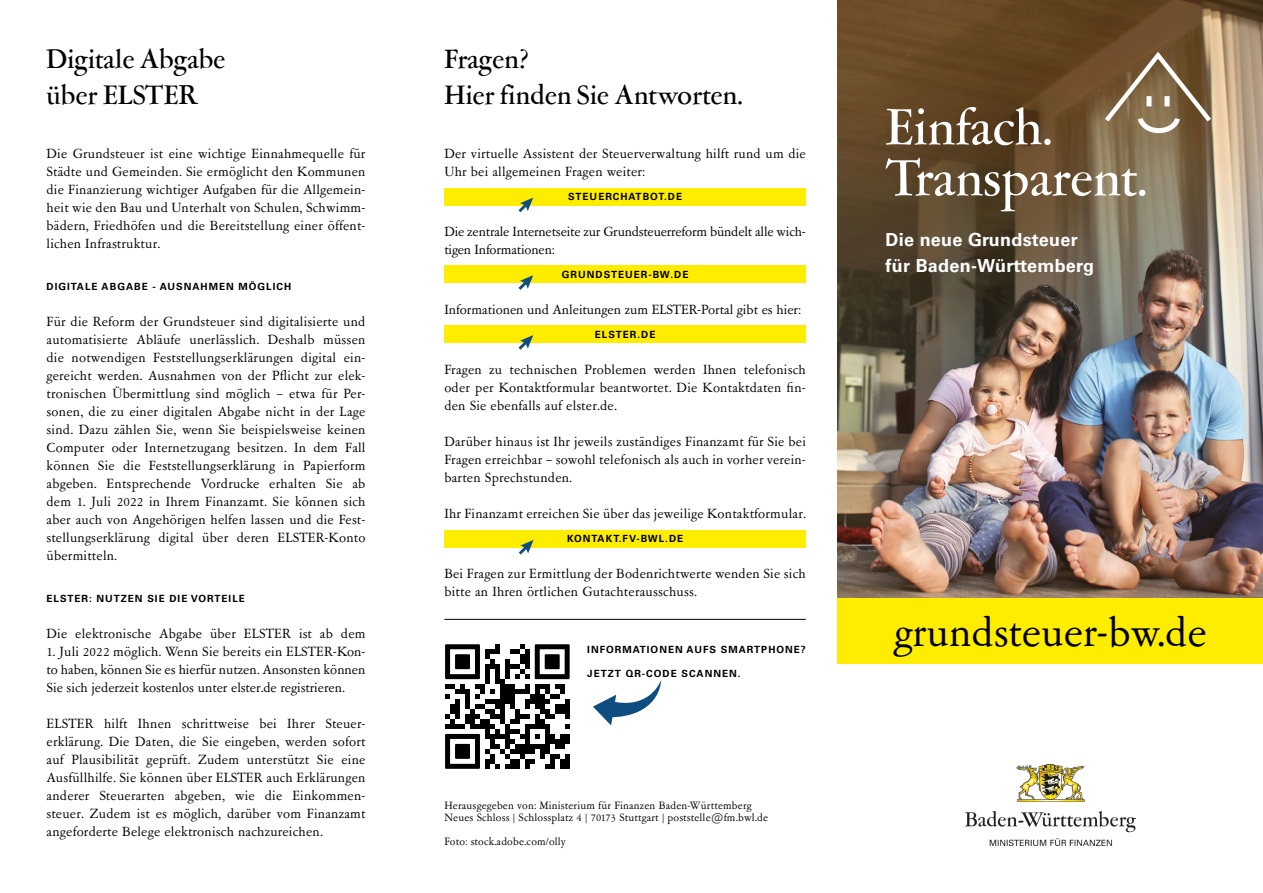
<style>
.page{position:relative;width:1263px;height:893px;background:#fff}
.page>*{position:absolute;margin:0;border:0;box-sizing:border-box;transform-origin:0 0}
.Überschrift_Titel{font:500 57px "Garamont Amst SH";letter-spacing:.015em;color:#fff}
.t1{font:46.5px "Garamont Amst SB Rom";color:#000}
.Überschriften_im_Tex{font:500 30px "Garamont Amst SH";letter-spacing:.015em;color:#000}
.Subline_Titel{font:700 18px "Univers";letter-spacing:.015em;color:#fff}
.Fließtext{font:15px/18px "Garamont Amst SB Rom";letter-spacing:.015em;color:#000;text-align:justify}
.Fließtext-2{font:15px/18px "Garamont Amst SB Rom";letter-spacing:-.01em;color:#000}
.Fließtext-3{font:12px "Garamont Amst SB Rom";letter-spacing:.015em;color:#000}
.Zwischenüberschrifte{font:700 9.9px "Univers";letter-spacing:.1em;color:#000}
</style>
<div class="page">
<img style="left:838px;top:0;width:425px;height:599px">
<div style="left:837px;top:599px;width:426px;height:65px;background:#ffed00"></div>
<img style="left:965px;top:764px;width:170px;height:82px">
<svg style="left:1100px;top:48px;width:115px;height:88px;background:#887051"></svg>
<div style="left:444px;top:188px;width:362px;height:17px;background:#ffed00"></div>
<div style="left:444px;top:326px;width:362px;height:17px;background:#ffed00"></div>
<div style="left:444px;top:530px;width:362px;height:17px;background:#ffed00"></div>
<div style="left:444px;top:266px;width:362px;height:17px;background:#ffed00"></div>
<svg style="left:518px;top:275px;width:15px;height:15px"></svg>
<svg style="left:518px;top:335px;width:15px;height:15px"></svg>
<svg style="left:519px;top:540px;width:14px;height:15px"></svg>
<svg style="left:518px;top:198px;width:15px;height:14px"></svg>
<svg style="left:445px;top:644px;width:125px;height:125px"></svg>
<hr style="left:444px;top:619px;width:362px;height:1px;background:#000">
<svg style="left:593px;top:680px;width:69px;height:46px"></svg>
<h3 class="Überschriften_im_Tex" style="left:47px;top:44px;width:180px">Digitale Abgabe</h3>
<h3 class="Überschriften_im_Tex" style="left:47px;top:80px;width:153px">über ELSTER</h3>
<p class="Fließtext" style="left:47px;top:145px;width:320px">Die Grundsteuer ist eine wichtige Einnahmequelle für Städte und Gemeinden. Sie ermöglicht den Kommunen die Finanzierung wichtiger Aufgaben für die Allgemein&shy;heit wie den Bau und Unterhalt von Schulen, Schwimm&shy;bädern, Friedhöfen und die Bereitstellung einer öffent&shy;lichen Infrastruktur.</p>
<h4 class="Zwischenüberschrifte" style="left:47px;top:281px;width:246px">DIGITALE ABGABE - AUSNAHMEN MÖGLICH</h4>
<p class="Fließtext" style="left:47px;top:313px;width:320px">Für die Reform der Grundsteuer sind digitalisierte und automatisierte Abläufe unerlässlich. Deshalb müssen die notwendigen Feststellungserklärungen digital ein&shy;gereicht werden. Ausnahmen von der Pflicht zur elek&shy;tronischen Übermittlung sind möglich – etwa für Per&shy;sonen, die zu einer digitalen Abgabe nicht in der Lage sind. Dazu zählen Sie, wenn Sie beispielsweise keinen Computer oder Internetzugang besitzen. In dem Fall können Sie die Feststellungserklärung in Papierform abgeben. Entsprechende Vordrucke erhalten Sie ab dem 1. Juli 2022 in Ihrem Finanzamt. Sie können sich aber auch von Angehörigen helfen lassen und die Fest&shy;stellungserklärung digital über deren ELSTER-Konto übermitteln.</p>
<h4 class="Zwischenüberschrifte" style="left:47px;top:593px;width:200px">ELSTER: NUTZEN SIE DIE VORTEILE</h4>
<p class="Fließtext" style="left:47px;top:625px;width:320px">Die elektronische Abgabe über ELSTER ist ab dem</p>
<p class="Fließtext" style="left:47px;top:643px;width:320px">1. Juli 2022 möglich. Wenn Sie bereits ein ELSTER-Kon&shy;to haben, können Sie es hierfür nutzen. Ansonsten können Sie sich jederzeit kostenlos unter elster.de registrieren.</p>
<p class="Fließtext" style="left:47px;top:715px;width:320px">ELSTER hilft Ihnen schrittweise bei Ihrer Steuer&shy;erklärung. Die Daten, die Sie eingeben, werden sofort auf Plausibilität geprüft. Zudem unterstützt Sie eine Ausfüllhilfe. Sie können über ELSTER auch Erklärungen anderer Steuerarten abgeben, wie die Einkommen&shy;steuer. Zudem ist es möglich, darüber vom Finanzamt angeforderte Belege elektronisch nachzureichen.</p>
<h3 class="Überschriften_im_Tex" style="left:444px;top:44px;width:86px">Fragen?</h3>
<h3 class="Überschriften_im_Tex" style="left:444px;top:80px;width:299px">Hier finden Sie Antworten.</h3>
<p class="Fließtext" style="left:444px;top:145px;width:363px">Der virtuelle Assistent der Steuerverwaltung hilft rund um die<br>Uhr bei allgemeinen Fragen weiter:</p>
<h4 class="Zwischenüberschrifte" style="left:568px;top:191px;width:115px">STEUERCHATBOT.DE</h4>
<p class="Fließtext-2" style="left:444px;top:223px;width:363px">Die zentrale Internetseite zur Grundsteuerreform bündelt alle wich&shy;tigen Informationen:</p>
<h4 class="Zwischenüberschrifte" style="left:562px;top:269px;width:128px">GRUNDSTEUER-BW.DE</h4>
<p class="Fließtext" style="left:444px;top:301px;width:358px">Informationen und Anleitungen zum ELSTER-Portal gibt es hier:</p>
<h4 class="Zwischenüberschrifte" style="left:595px;top:329px;width:62px">ELSTER.DE</h4>
<p class="Fließtext" style="left:444px;top:361px;width:363px">Fragen zu technischen Problemen werden Ihnen telefonisch oder per Kontaktformular beantwortet. Die Kontaktdaten fin&shy;den Sie ebenfalls auf elster.de.</p>
<p class="Fließtext" style="left:444px;top:433px;width:363px">Darüber hinaus ist Ihr jeweils zuständiges Finanzamt für Sie bei Fragen erreichbar – sowohl telefonisch als auch in vorher verein&shy;barten Sprechstunden.</p>
<p class="Fließtext" style="left:444px;top:505px;width:363px">Ihr Finanzamt erreichen Sie über das jeweilige Kontaktformular.</p>
<h4 class="Zwischenüberschrifte" style="left:567px;top:533px;width:118px">KONTAKT.FV-BWL.DE</h4>
<p class="Fließtext" style="left:444px;top:565px;width:363px">Bei Fragen zur Ermittlung der Bodenrichtwerte wenden Sie sich bitte an Ihren örtlichen Gutachterausschuss.</p>
<h4 class="Zwischenüberschrifte" style="left:587px;top:644px;width:220px">INFORMATIONEN AUFS SMARTPHONE?</h4>
<h4 class="Zwischenüberschrifte" style="left:587px;top:668px;width:155px">JETZT QR-CODE SCANNEN.</h4>
<p class="Fließtext-3" style="left:444px;top:800px;width:309px">Herausgegeben von: Ministerium für Finanzen Baden-Württemberg</p>
<p class="Fließtext-3" style="left:444px;top:812px;width:325px">Neues Schloss | Schlossplatz 4 | 70173 Stuttgart | poststelle@fm.bwl.de</p>
<p class="Fließtext-3" style="left:444px;top:836px;width:123px">Foto: stock.adobe.com/olly</p>
<h1 class="Überschrift_Titel" style="left:885px;top:99px;width:168px">Einfach.</h1>
<h1 class="Überschrift_Titel" style="left:885px;top:150px;width:263px">Transparent.</h1>
<h2 class="Subline_Titel" style="left:885px;top:229px;width:194px">Die neue Grundsteuer</h2>
<h2 class="Subline_Titel" style="left:885px;top:255px;width:210px">für Baden-Württemberg</h2>
<p class="t1" style="left:894px;top:609px;width:314px">grundsteuer-bw.de</p>
</div>
